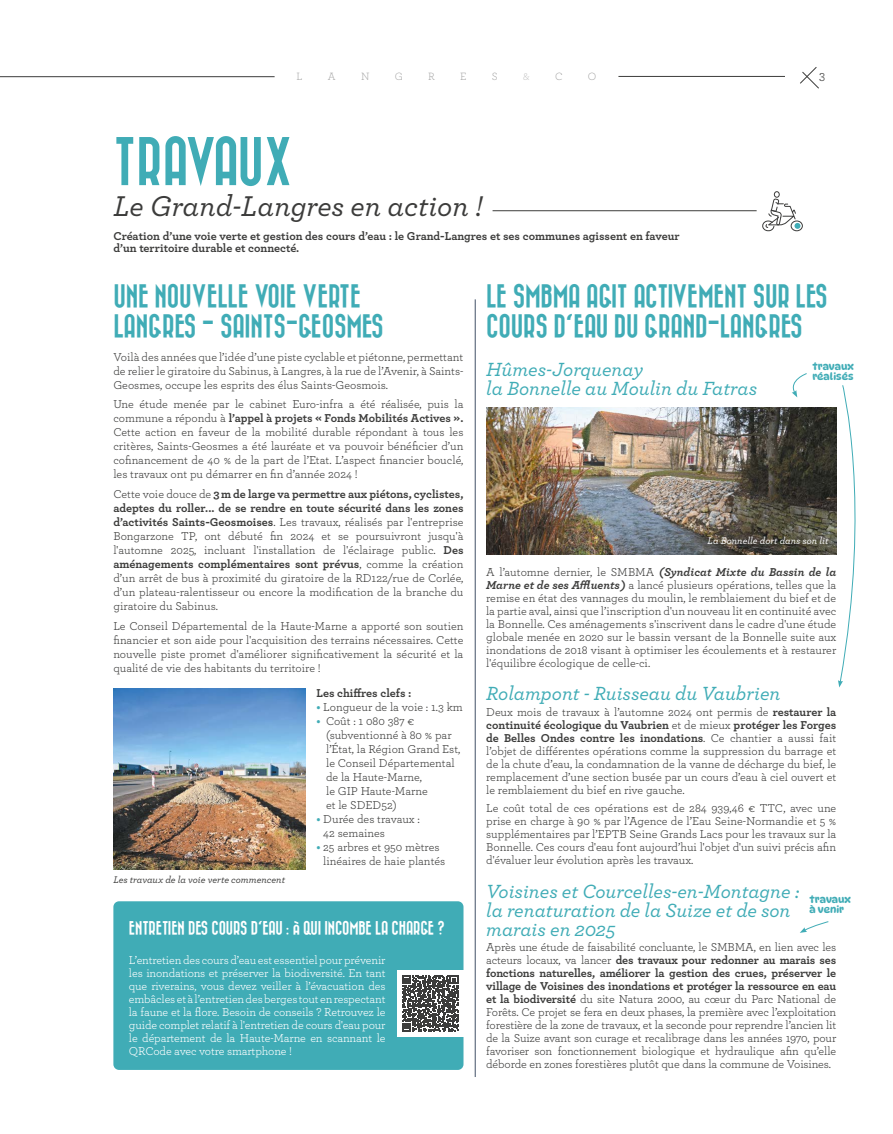
<style>
.page{position:relative;width:893px;height:1134px;background:#fff}
.page>*{position:absolute;margin:0;border:0;box-sizing:border-box;transform-origin:0 0}
.t1{font:50px "Bazar";letter-spacing:-.015em;color:#40acb6}
.t2{font:italic 500 30px "Archer";color:#3c3c3b}
.t3{font:24px/30px "Bazar";letter-spacing:-.01em;color:#40acb6}
.t4{font:italic 500 20px/19px "Archer";color:#40acb6}
.t5{font:14px "Bazar";letter-spacing:-.01em;color:#fff}
.t6{font:12px/14px "Archer";color:#3c3c3b;text-align:justify}
.t7{font:12px/13px "Archer";letter-spacing:-.01em;color:#fff;text-align:justify}
.t8{font:700 12px/12px "Archer";color:#3c3c3b}
.t9{font:300 11px "Archer";color:#949494}
.t10{font:300 11px "Archer";color:#bababa}
.t11{font:italic 500 10px "Archer";color:#3c3c3b}
.t12{font:500 10px/10px "Dyna Puff";color:#40acb6}
.t13{font:italic 500 10px "Archer";color:#fff}
.s1{font-weight:700}
.s2{font-weight:700;color:#40acb6}
.s3{font-weight:700;font-style:italic}
</style>
<div class="page">
<hr style="left:0;top:76px;width:275px;height:1px;background:#3c3c3b">
<hr style="left:618px;top:76px;width:167px;height:1px;background:#3c3c3b">
<svg style="left:800px;top:67px;width:19px;height:22px"></svg>
<hr style="left:493px;top:210px;width:264px;height:1px;background:#3c3c3b">
<hr style="left:475px;top:299px;width:1px;height:778px;background:#425167">
<img style="left:113px;top:688px;width:192px;height:182px">
<img style="left:486px;top:407px;width:350px;height:147px">
<svg style="left:800px;top:921px;width:29px;height:12px"></svg>
<svg style="left:792px;top:373px;width:15px;height:24px"></svg>
<svg style="left:838px;top:385px;width:18px;height:302px"></svg>
<div style="left:113px;top:901px;width:350px;height:169px;background:#40acb6;border-radius:6px"></div>
<div style="left:397px;top:970px;width:66px;height:67px;background:#fff"></div>
<svg style="left:402px;top:975px;width:56px;height:57px"></svg>
<svg style="left:762px;top:191px;width:41px;height:41px"></svg>
<p class="t9" style="left:297px;top:69px;width:7px">L</p>
<p class="t9" style="left:328px;top:69px;width:9px">A</p>
<p class="t9" style="left:361px;top:69px;width:10px">N</p>
<p class="t9" style="left:395px;top:69px;width:10px">G</p>
<p class="t9" style="left:428px;top:69px;width:8px">R</p>
<p class="t9" style="left:460px;top:69px;width:8px">E</p>
<p class="t9" style="left:492px;top:69px;width:7px">S</p>
<p class="t10" style="left:523px;top:69px;width:8px">&amp;</p>
<p class="t9" style="left:555px;top:69px;width:9px">C</p>
<p class="t9" style="left:588px;top:69px;width:10px">O</p>
<p class="t6" style="left:819px;top:70px;width:8px">3</p>
<h1 class="t1" style="left:113px;top:136px;width:181px">TRAVAUX</h1>
<h2 class="t2" style="left:113px;top:184px;width:370px">Le Grand-Langres en action !</h2>
<p class="t8" style="left:113px;top:229px;width:568px">Création d’une voie verte et gestion des cours d’eau : le Grand-Langres et ses communes agissent en faveur d’un territoire durable et connecté.</p>
<h3 class="t3" style="left:113px;top:281px;width:272px">UNE NOUVELLE VOIE VERTE<br>LANGRES - SAINTS-GEOSMES</h3>
<p class="t6" style="left:113px;top:349px;width:352px">Voilà des années que l’idée d’une piste cyclable et piétonne, permettant de relier le giratoire du Sabinus, à Langres, à la rue de l’Avenir, à Saints-Geosmes, occupe les esprits des élus Saints-Geosmois.</p>
<p class="t6" style="left:113px;top:397px;width:352px">Une étude menée par le cabinet Euro-infra a été réalisée, puis la commune a répondu à <span class="s1">l’appel à projets « Fonds Mobilités Actives ».<br></span>Cette action en faveur de la mobilité durable répondant à tous les critères, Saints-Geosmes a été lauréate et va pouvoir bénéficier d’un cofinancement de 40 % de la part de l’Etat. L’aspect financier bouclé, les travaux ont pu démarrer en fin d’année 2024 !</p>
<p class="t6" style="left:113px;top:487px;width:352px">Cette voie douce de <span class="s1">3 m de large va permettre aux piétons, cyclistes, adeptes du roller... de se rendre en toute sécurité dans les zones d’activités Saints-Geosmoises</span>. Les travaux, réalisés par l'entreprise Bongarzone TP, ont débuté fin 2024 et se poursuivront jusqu'à l'automne 2025, incluant l'installation de l'éclairage public. <span class="s1">Des aménagements complémentaires sont prévus</span>, comme la création d’un arrêt de bus à proximité du giratoire de la RD122/rue de Corlée, d’un plateau-ralentisseur ou encore la modification de la branche du giratoire du Sabinus.</p>
<p class="t6" style="left:113px;top:618px;width:352px">Le Conseil Départemental de la Haute-Marne a apporté son soutien financier et son aide pour l'acquisition des terrains nécessaires. Cette nouvelle piste promet d'améliorer significativement la sécurité et la qualité de vie des habitants du territoire !</p>
<p class="t8" style="left:317px;top:686px;width:96px">Les chiffres clefs :</p>
<p class="t6" style="left:317px;top:700px;width:148px"><span class="s2">•</span> Longueur de la voie : 1.3 km</p>
<p class="t6" style="left:326px;top:714px;width:136px;text-align:left;text-indent:-10px"><span class="s2">•</span> Coût : 1 080 387 € (subventionné à 80 % par l’État, la Région Grand Est, le Conseil Départemental de la Haute-Marne,<br>le GIP Haute-Marne<br>et le SDED52)</p>
<p class="t6" style="left:323px;top:812px;width:98px;text-indent:-7px"><span class="s2">•</span> Durée des travaux :<br>42 semaines</p>
<p class="t6" style="left:317px;top:840px;width:130px;text-align:center"><span class="s2">•</span> 25 arbres et 950 mètres linéaires de haie plantés</p>
<h3 class="t3" style="left:486px;top:281px;width:343px">LE SMBMA AGIT ACTIVEMENT SUR LES<br>COURS D'EAU DU GRAND-LANGRES</h3>
<h3 class="t4" style="left:486px;top:359px;width:272px">Hûmes-Jorquenay<br>la Bonnelle au Moulin du Fatras</h3>
<p class="t12" style="left:812px;top:361px;width:43px">travaux réalisés</p>
<p class="t13" style="left:708px;top:534px;width:122px">La Bonnelle dort dans son lit</p>
<p class="t6" style="left:486px;top:565px;width:352px;line-height:13px">A l’automne dernier, le SMBMA <span class="s3">(Syndicat Mixte du Bassin de la Marne et de ses Affluents)</span> a lancé plusieurs opérations, telles que la remise en état des vannages du moulin, le remblaiement du bief et de la partie aval, ainsi que l’inscription d'un nouveau lit en continuité avec la Bonnelle. Ces aménagements s'inscrivent dans le cadre d'une étude globale menée en 2020 sur le bassin versant de la Bonnelle suite aux inondations de 2018 visant à optimiser les écoulements et à restaurer l'équilibre écologique de celle-ci.</p>
<h3 class="t4" style="left:486px;top:682px;width:296px">Rolampont - Ruisseau du Vaubrien</h3>
<p class="t6" style="left:486px;top:705px;width:352px;line-height:13px">Deux mois de travaux à l’automne 2024 ont permis de <span class="s1">restaurer la continuité écologique du Vaubrien</span> et de mieux <span class="s1">protéger les Forges de Belles Ondes contre les inondations</span>. Ce chantier a aussi fait l’objet de différentes opérations comme la suppression du barrage et de la chute d’eau, la condamnation de la vanne de décharge du bief, le remplacement d’une section busée par un cours d’eau à ciel ouvert et le remblaiement du bief en rive gauche.</p>
<p class="t6" style="left:486px;top:801px;width:352px;line-height:13px">Le coût total de ces opérations est de 284 939,46 € TTC, avec une prise en charge à 90 % par l’Agence de l’Eau Seine-Normandie et 5 % supplémentaires par l’EPTB Seine Grands Lacs pour les travaux sur la Bonnelle. Ces cours d'eau font aujourd’hui l'objet d'un suivi précis afin d'évaluer leur évolution après les travaux.</p>
<h3 class="t4" style="left:486px;top:880px;width:315px">Voisines et Courcelles-en-Montagne : la renaturation de la Suize et de son marais en 2025</h3>
<p class="t6" style="left:486px;top:940px;width:352px;line-height:13px">Après une étude de faisabilité concluante, le SMBMA, en lien avec les acteurs locaux, va lancer <span class="s1">des travaux pour redonner au marais ses fonctions naturelles, améliorer la gestion des crues, préserver le village de Voisines des inondations et protéger la ressource en eau et la biodiversité</span> du site Natura 2000, au cœur du Parc National de Forêts. Ce projet se fera en deux phases, la première avec l’exploitation forestière de la zone de travaux, et la seconde pour reprendre l’ancien lit de la Suize avant son curage et recalibrage dans les années 1970, pour favoriser son fonctionnement biologique et hydraulique afin qu’elle déborde en zones forestières plutôt que dans la commune de Voisines.</p>
<p class="t11" style="left:113px;top:872px;width:173px">Les travaux de la voie verte commencent</p>
<p class="t12" style="left:809px;top:894px;width:43px">travaux à venir</p>
<p class="t5" style="left:129px;top:921px;width:317px">ENTRETIEN DES COURS D'EAU : À QUI INCOMBE LA CHARGE ?</p>
<p class="t7" style="left:129px;top:953px;width:258px">L’entretien des cours d’eau est essentiel pour prévenir les inondations et préserver la biodiversité. En tant que riverains, vous devez veiller à l’évacuation des embâcles et à l’entretien des berges tout en respectant la faune et la flore. Besoin de conseils ? Retrouvez le guide complet relatif à l'entretien de cours d'eau pour le département de la Haute-Marne en scannant le QRCode avec votre smartphone !</p>
</div>
